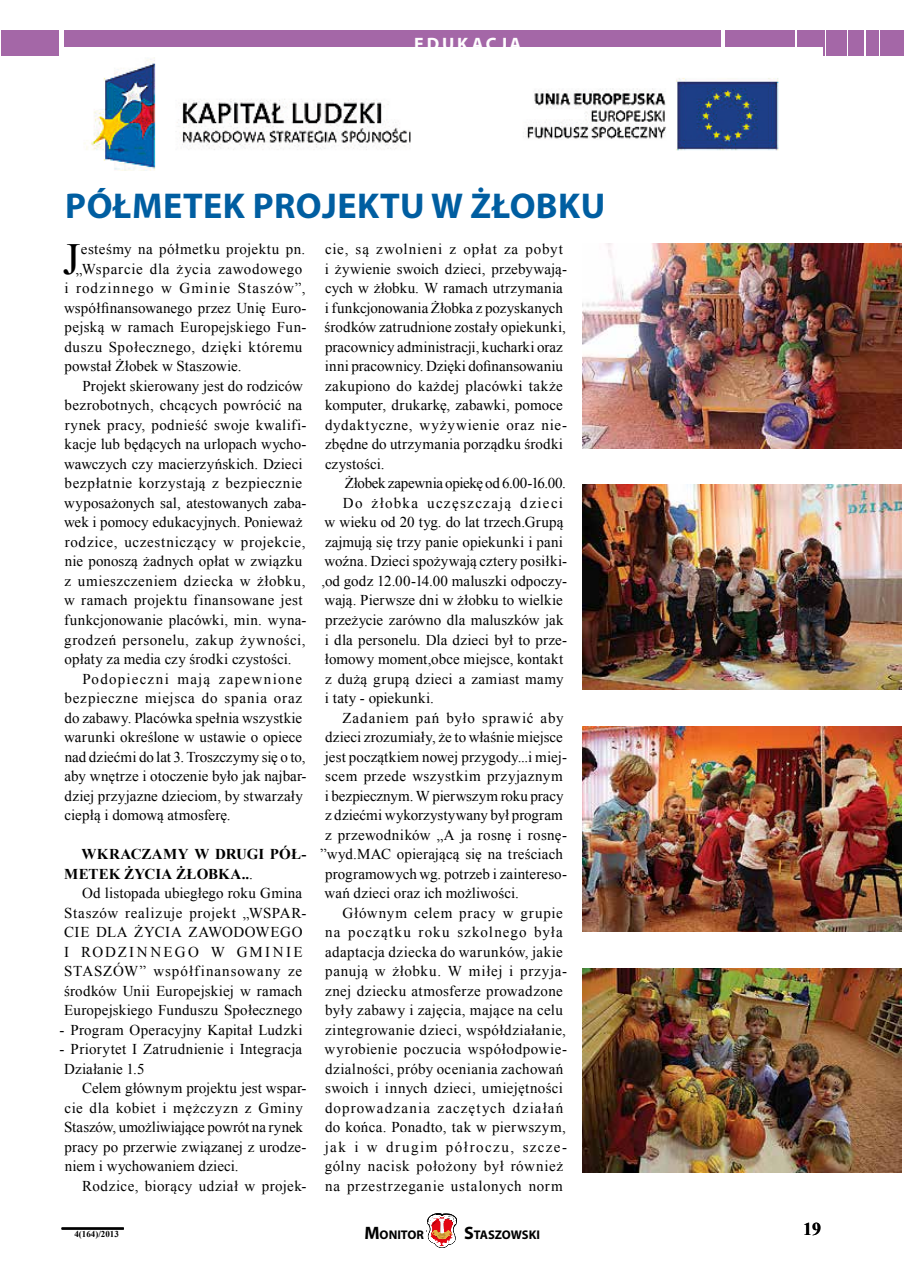
<style>
.page{position:relative;width:904px;height:1276px;background:#fff}
.page>*{position:absolute;margin:0;border:0;box-sizing:border-box;transform-origin:0 0}
.t1{font:44.4px "Times New Roman";color:#000}
.t2{font:700 36px "Myriad Pro";letter-spacing:.015em;color:#005ea1}
.t3{font:700 18px "Myriad Pro";letter-spacing:.16em;color:#fff}
.t4{font:700 18px "Times New Roman";color:#000}
.t5{font:15px/19.5px "Times New Roman";letter-spacing:.02em;color:#000}
.t6{font:15px "Times New Roman";color:#000}
.t7{font:15px "Times New Roman";letter-spacing:.045em;color:#000}
.t8{font:15px "Times New Roman";letter-spacing:.04em;color:#000}
.t9{font:15px "Times New Roman";letter-spacing:.05em;color:#000}
.t10{font:15px "Times New Roman";letter-spacing:.075em;color:#000}
.t11{font:700 15px "Times New Roman";letter-spacing:.01em;color:#000}
.t12{font:15px "Times New Roman";letter-spacing:-.005em;color:#000}
.t13{font:15px "Times New Roman";letter-spacing:-.02em;color:#000}
.t14{font:15px "Times New Roman";letter-spacing:-.01em;color:#000}
.t15{font:15px "Times New Roman";letter-spacing:.07em;color:#000}
.t16{font:15px "Times New Roman";letter-spacing:.06em;color:#000}
.t17{font:15px "Times New Roman";letter-spacing:.095em;color:#000}
.t18{font:15px "Times New Roman";letter-spacing:.085em;color:#000}
.t19{font:15px "Times New Roman";letter-spacing:.09em;color:#000}
.t20{font:15px "Times New Roman";letter-spacing:.055em;color:#000}
.t21{font:15px "Times New Roman";letter-spacing:.155em;color:#000}
.t22{font:700 12.6px "Myriad Pro";color:#000}
.t23{font:700 9px "Times New Roman";color:#000}
.s1{font-weight:400}
.s2{font-size:18px}
</style>
<div class="page">
<svg style="left:427px;top:1213px;width:30px;height:34px"></svg>
<hr style="left:62px;top:1227px;width:62px;height:1px;background:#000">
<hr style="left:62px;top:1228px;width:62px;height:1px;background:#000">
<div style="left:65px;top:30px;width:656px;height:26px;background:#a467a7"></div>
<div style="left:880px;top:30px;width:24px;height:26px;background:#a467a7"></div>
<div style="left:866px;top:30px;width:12px;height:26px;background:#a467a7"></div>
<div style="left:848px;top:30px;width:16px;height:26px;background:#a467a7"></div>
<div style="left:725px;top:30px;width:69px;height:26px;background:#a467a7"></div>
<div style="left:2px;top:30px;width:57px;height:26px;background:#a467a7"></div>
<div style="left:826px;top:30px;width:20px;height:26px;background:#a467a7"></div>
<svg style="left:797px;top:30px;width:27px;height:26px"></svg>
<img style="left:65px;top:48px;width:757px;height:123px">
<img style="left:583px;top:243px;width:318px;height:205px">
<img style="left:583px;top:485px;width:318px;height:205px">
<img style="left:583px;top:726px;width:318px;height:205px">
<img style="left:583px;top:968px;width:318px;height:205px">
<p class="t3" style="left:414px;top:32px;width:109px">EDUKACJA</p>
<h2 class="t2" style="left:65px;top:182px;width:537px">PÓŁMETEK PROJEKTU W ŻŁOBKU</h2>
<h1 class="t1" style="left:63px;top:229px;width:19px">J</h1>
<p class="t5" style="left:81px;top:239px;width:226px">esteśmy na półmetku projektu pn.</p>
<p class="t7" style="left:76px;top:259px;width:228px">„Wsparcie dla życia zawodowego</p>
<p class="t10" style="left:64px;top:278px;width:243px">i rodzinnego w Gminie Staszów”,</p>
<p class="t5" style="left:64px;top:298px;width:244px">współfinansowanego przez Unię Euro‑</p>
<p class="t5" style="left:65px;top:317px;width:243px">pejską w ramach Europejskiego Fun‑</p>
<p class="t8" style="left:64px;top:337px;width:239px">duszu Społecznego, dzięki któremu</p>
<p class="t5" style="left:65px;top:356px;width:178px">powstał Żłobek w Staszowie.</p>
<p class="t5" style="left:82px;top:376px;width:222px">Projekt skierowany jest do rodziców</p>
<p class="t5" style="left:65px;top:395px;width:239px">bezrobotnych, chcących powrócić na</p>
<p class="t5" style="left:65px;top:415px;width:243px">rynek pracy, podnieść swoje kwalifi‑</p>
<p class="t5" style="left:65px;top:434px;width:243px">kacje lub będących na urlopach wycho‑</p>
<p class="t6" style="left:64px;top:454px;width:240px">wawczych czy macierzyńskich. Dzieci</p>
<p class="t5" style="left:65px;top:473px;width:239px">bezpłatnie korzystają z bezpiecznie</p>
<p class="t5" style="left:64px;top:493px;width:244px">wyposażonych sal, atestowanych zaba‑</p>
<p class="t6" style="left:64px;top:512px;width:240px">wek i pomocy edukacyjnych. Ponieważ</p>
<p class="t7" style="left:65px;top:532px;width:242px">rodzice, uczestniczący w projekcie,</p>
<p class="t5" style="left:65px;top:551px;width:239px">nie ponoszą żadnych opłat w związku</p>
<p class="t8" style="left:64px;top:571px;width:242px">z umieszczeniem dziecka w żłobku,</p>
<p class="t5" style="left:64px;top:590px;width:240px">w ramach projektu finansowane jest</p>
<p class="t5" style="left:64px;top:610px;width:244px">funkcjonowanie placówki, min. wyna‑</p>
<p class="t5" style="left:64px;top:629px;width:243px">grodzeń personelu, zakup żywności,</p>
<p class="t5" style="left:64px;top:649px;width:228px">opłaty za media czy środki czystości.</p>
<p class="t18" style="left:82px;top:668px;width:221px">Podopieczni mają zapewnione</p>
<p class="t9" style="left:65px;top:688px;width:239px">bezpieczne miejsca do spania oraz</p>
<p class="t5" style="left:64px;top:707px;width:239px">do zabawy. Placówka spełnia wszystkie</p>
<p class="t5" style="left:64px;top:727px;width:240px">warunki określone w ustawie o opiece</p>
<p class="t12" style="left:65px;top:746px;width:242px">nad dziećmi do lat 3. Troszczymy się o to,</p>
<p class="t5" style="left:64px;top:766px;width:243px">aby wnętrze i otoczenie było jak najbar‑</p>
<p class="t5" style="left:64px;top:785px;width:240px">dziej przyjazne dzieciom, by stwarzały</p>
<p class="t6" style="left:64px;top:805px;width:168px">ciepłą i domową atmosferę.</p>
<p class="t11" style="left:81px;top:843px;width:28px">WKRACZA</p>
<p class="t11" style="left:163px;top:843px;width:145px">MY W DRUGI PÓŁ-</p>
<p class="t11" style="left:64px;top:863px;width:91px">METEK ŻYCIA</p>
<p class="t11" style="left:176px;top:863px;width:78px">ŻŁOBKA..<span class="s1">.</span></p>
<p class="t5" style="left:82px;top:883px;width:222px">Od listopada ubiegłego roku Gmina</p>
<p class="t7" style="left:64px;top:902px;width:244px">Staszów realizuje projekt „WSPAR‑</p>
<p class="t5" style="left:64px;top:922px;width:240px">CIE DLA ŻYCIA ZAWODOWEGO</p>
<p class="t21" style="left:64px;top:941px;width:240px">I RODZINNEGO W GMINIE</p>
<p class="t16" style="left:64px;top:961px;width:239px">STASZÓW” współfinansowany ze</p>
<p class="t5" style="left:64px;top:980px;width:240px">środków Unii Europejskiej w ramach</p>
<p class="t5" style="left:64px;top:1000px;width:239px">Europejskiego Funduszu Społecznego</p>
<p class="t5" style="left:60px;top:1019px;width:244px">- Program Operacyjny Kapitał Ludzki</p>
<p class="t5" style="left:64px;top:1039px;width:239px;text-indent:-5px">- Priorytet I Zatrudnienie i Integracja<br>Działanie 1.5</p>
<p class="t5" style="left:64px;top:1078px;width:244px;text-indent:18px">Celem głównym projektu jest wspar‑ cie dla kobiet i mężczyzn z Gminy Staszów, umożliwiające powrót na rynek pracy po przerwie związanej z urodze‑ niem i wychowaniem dzieci.</p>
<p class="t5" style="left:82px;top:1175px;width:226px">Rodzice, biorący udział w projek‑</p>
<p class="t5" style="left:324px;top:239px;width:244px">cie, są zwolnieni z opłat za pobyt i żywienie swoich dzieci, przebywają‑ cych w żłobku. W ramach utrzymania i funkcjonowania Żłobka z pozyskanych środków zatrudnione zostały opiekunki, pracownicy administracji, kucharki oraz inni pracownicy. Dzięki dofinansowaniu zakupiono do każdej placówki także komputer, drukarkę, zabawki, pomoce dydaktyczne, wyżywienie oraz nie‑ zbędne do utrzymania porządku środki czystości.</p>
<p class="t13" style="left:345px;top:473px;width:222px">Żłobek zapewnia opiekę od 6.00-16.00.</p>
<p class="t19" style="left:343px;top:493px;width:222px">Do żłobka uczęszczają dzieci</p>
<p class="t5" style="left:324px;top:512px;width:240px">w wieku od 20 tyg. do lat trzech.Grupą</p>
<p class="t5" style="left:325px;top:532px;width:239px">zajmują się trzy panie opiekunki i pani</p>
<p class="t5" style="left:324px;top:551px;width:244px">woźna. Dzieci spożywają cztery posiłki‑</p>
<p class="t5" style="left:321px;top:571px;width:247px">,od godz 12.00-14.00 maluszki odpoczy‑</p>
<p class="t5" style="left:324px;top:590px;width:240px">wają. Pierwsze dni w żłobku to wielkie</p>
<p class="t5" style="left:325px;top:610px;width:240px">przeżycie zarówno dla maluszków jak</p>
<p class="t5" style="left:325px;top:629px;width:244px">i dla personelu. Dla dzieci był to prze‑</p>
<p class="t6" style="left:325px;top:649px;width:240px">łomowy moment,obce miejsce, kontakt</p>
<p class="t5" style="left:325px;top:668px;width:240px">z dużą grupą dzieci a zamiast mamy</p>
<p class="t5" style="left:325px;top:688px;width:111px">i taty - opiekunki.</p>
<p class="t20" style="left:342px;top:707px;width:223px">Zadaniem pań było sprawić aby</p>
<p class="t5" style="left:325px;top:727px;width:239px">dzieci zrozumiały, że to właśnie miejsce</p>
<p class="t5" style="left:325px;top:746px;width:244px">jest początkiem nowej przygody...i miej‑</p>
<p class="t5" style="left:325px;top:766px;width:239px">scem przede wszystkim przyjaznym</p>
<p class="t14" style="left:325px;top:785px;width:240px">i bezpiecznym. W pierwszym roku pracy</p>
<p class="t5" style="left:325px;top:805px;width:239px">z dziećmi wykorzystywany był program</p>
<p class="t5" style="left:325px;top:824px;width:243px">z przewodników „A ja rosnę i rosnę‑</p>
<p class="t5" style="left:320px;top:844px;width:244px">”wyd.MAC opierającą się na treściach</p>
<p class="t5" style="left:325px;top:863px;width:243px">programowych wg. potrzeb i zaintereso‑</p>
<p class="t6" style="left:324px;top:883px;width:196px">wań dzieci oraz ich możliwości.</p>
<p class="t9" style="left:342px;top:902px;width:222px">Głównym celem pracy w grupie</p>
<p class="t15" style="left:325px;top:922px;width:239px">na początku roku szkolnego była</p>
<p class="t5" style="left:325px;top:941px;width:239px">adaptacja dziecka do warunków, jakie</p>
<p class="t7" style="left:325px;top:961px;width:243px">panują w żłobku. W miłej i przyja‑</p>
<p class="t5" style="left:325px;top:980px;width:239px">znej dziecku atmosferze prowadzone</p>
<p class="t5" style="left:325px;top:1000px;width:239px">były zabawy i zajęcia, mające na celu</p>
<p class="t5" style="left:325px;top:1019px;width:242px">zintegrowanie dzieci, współdziałanie,</p>
<p class="t5" style="left:324px;top:1039px;width:244px">wyrobienie poczucia współodpowie‑</p>
<p class="t5" style="left:325px;top:1058px;width:240px">dzialności, próby oceniania zachowań</p>
<p class="t5" style="left:325px;top:1078px;width:239px">swoich i innych dzieci, umiejętności</p>
<p class="t10" style="left:325px;top:1097px;width:240px">doprowadzania zaczętych działań</p>
<p class="t5" style="left:325px;top:1117px;width:242px">do końca. Ponadto, tak w pierwszym,</p>
<p class="t17" style="left:325px;top:1136px;width:244px">jak i w drugim półroczu, szcze‑</p>
<p class="t8" style="left:325px;top:1156px;width:240px">gólny nacisk położony był również</p>
<p class="t9" style="left:325px;top:1175px;width:239px">na przestrzeganie ustalonych norm</p>
<p class="t23" style="left:74px;top:1227px;width:46px">4(164)/2013</p>
<p class="t22" style="left:364px;top:1226px;width:61px"><span class="s2">M</span>ONITOR</p>
<p class="t22" style="left:464px;top:1226px;width:77px"><span class="s2">S</span>TASZOWSKI</p>
<p class="t4" style="left:803px;top:1216px;width:19px">19</p>
</div>
